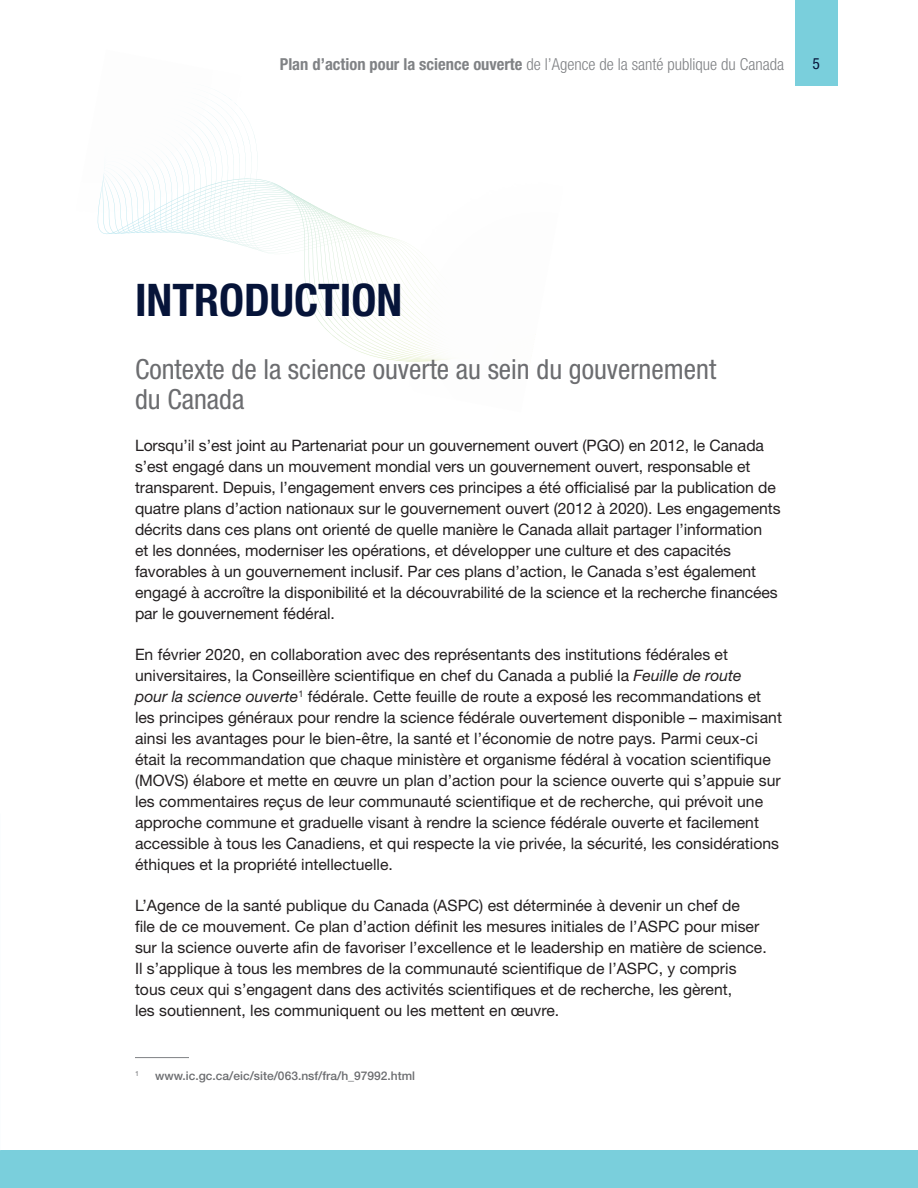
<style>
.page{position:relative;width:918px;height:1188px;background:#fff}
.page>*{position:absolute;margin:0;border:0;box-sizing:border-box;transform-origin:0 0}
.HD_1{font:700 condensed 45px "Helvetica Neue LT Std";color:#061439}
.HD_2{font:condensed 27.75px/30px "Helvetica Neue LT Std";color:#6c6d70}
.t1{font:300 condensed 16.5px "Helvetica Neue LT Std";color:#808285}
.BODY{font:15.75px/21px "Helvetica Neue LT Std";color:#231f20}
.t2{font:condensed 15.45px "Helvetica Neue LT Std";color:#061439}
.Footnotes{font:500 12px "Helvetica Neue LT Std";color:#6c6d70}
.Footnotes-2{font:7.05px "Helvetica Neue LT Std";color:#6c6d70}
.s1{font-weight:700}
.s2{font-style:italic}
</style>
<div class="page">
<svg style="left:268px;top:181px;width:85px;height:168px"></svg>
<img style="left:353px;top:224px;width:177px;height:143px">
<img style="left:97px;top:95px;width:171px;height:158px">
<div style="left:795px;top:0;width:43px;height:86px;background:#7acfdc"></div>
<div style="left:0;top:1150px;width:918px;height:38px;background:#7acfdc"></div>
<hr style="left:135px;top:1057px;width:54px;height:1px;background:#808285">
<p class="t1" style="left:280px;top:54px;width:506px"><span class="s1">Plan d’action pour la science ouverte</span> de l’Agence de la santé publique du Canada</p>
<p class="t2" style="left:812px;top:55px;width:9px">5</p>
<p class="HD_1" style="left:135px;top:272px;width:269px">INTRODUCTION</p>
<p class="HD_2" style="left:135px;top:354px;width:583px">Contexte de la science ouverte au sein du gouvernement du Canada</p>
<p class="BODY" style="left:135px;top:434px;width:647px">Lorsqu’il s’est joint au Partenariat pour un gouvernement ouvert (PGO) en 2012, le Canada s’est engagé dans un mouvement mondial vers un gouvernement ouvert, responsable et transparent. Depuis, l’engagement envers ces principes a été officialisé par la publication de quatre plans d’action nationaux sur le gouvernement ouvert (2012 à 2020). Les engagements décrits dans ces plans ont orienté de quelle manière le Canada allait partager l’information<br>et les données, moderniser les opérations, et développer une culture et des capacités favorables à un gouvernement inclusif. Par ces plans d’action, le Canada s’est également engagé à accroître la disponibilité et la découvrabilité de la science et la recherche financées par le gouvernement fédéral.</p>
<p class="BODY" style="left:135px;top:644px;width:649px">En février 2020, en collaboration avec des représentants des institutions fédérales et universitaires, la Conseillère scientifique en chef du Canada a publié la <span class="s2">Feuille de route<br>pour la science ouverte</span><sup>1</sup> fédérale. Cette feuille de route a exposé les recommandations et les principes généraux pour rendre la science fédérale ouvertement disponible – maximisant ainsi les avantages pour le bien-être, la santé et l’économie de notre pays. Parmi ceux-ci était la recommandation que chaque ministère et organisme fédéral à vocation scientifique (MOVS) élabore et mette en œuvre un plan d’action pour la science ouverte qui s’appuie sur les commentaires reçus de leur communauté scientifique et de recherche, qui prévoit une approche commune et graduelle visant à rendre la science fédérale ouverte et facilement accessible à tous les Canadiens, et qui respecte la vie privée, la sécurité, les considérations éthiques et la propriété intellectuelle.</p>
<p class="BODY" style="left:135px;top:895px;width:633px">L’Agence de la santé publique du Canada (ASPC) est déterminée à devenir un chef de<br>file de ce mouvement. Ce plan d’action définit les mesures initiales de l’ASPC pour miser sur la science ouverte afin de favoriser l’excellence et le leadership en matière de science.<br>Il s’applique à tous les membres de la communauté scientifique de l’ASPC, y compris tous ceux qui s’engagent dans des activités scientifiques et de recherche, les gèrent,<br>les soutiennent, les communiquent ou les mettent en œuvre.</p>
<p class="Footnotes-2" style="left:135px;top:1069px;width:5px">1</p>
<p class="Footnotes" style="left:155px;top:1069px;width:261px">www.ic.gc.ca/eic/site/063.nsf/fra/h_97992.html</p>
</div>
